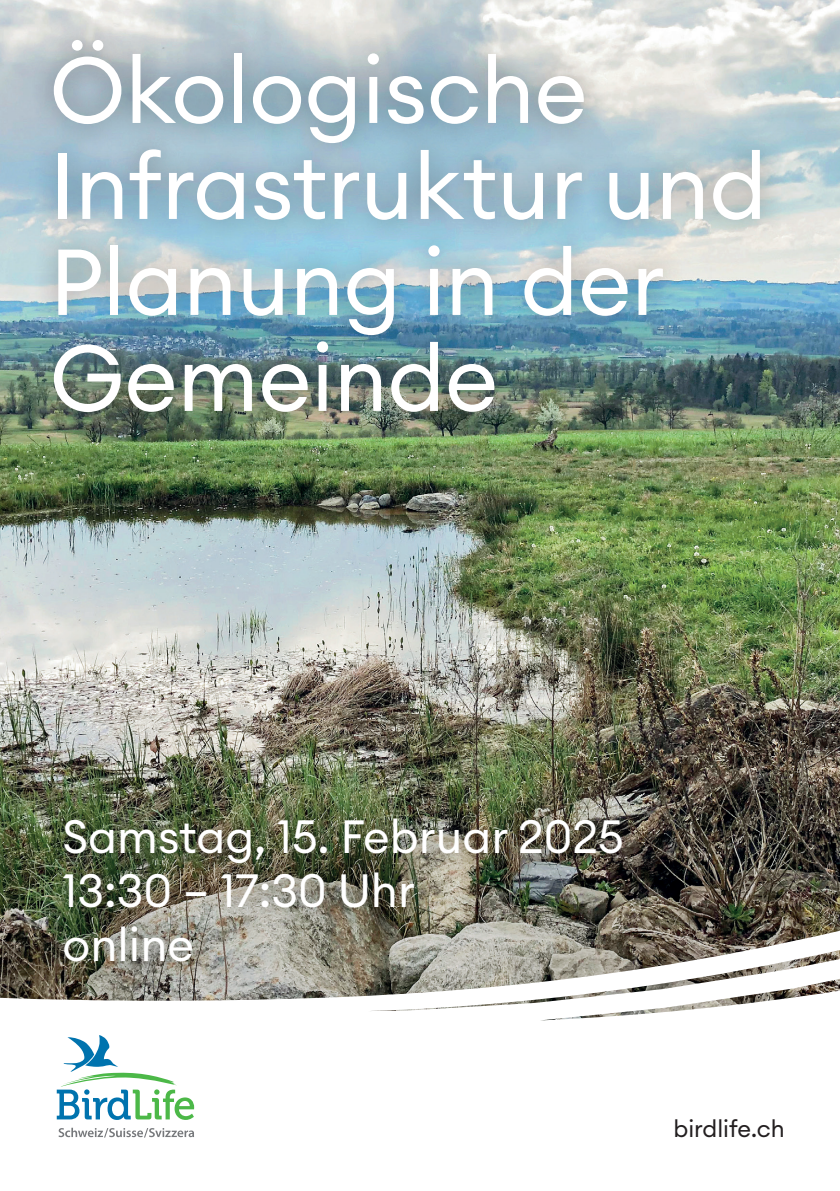
<style>
.page{position:relative;width:840px;height:1191px;background:#fff}
.page>*{position:absolute;margin:0;border:0;box-sizing:border-box;transform-origin:0 0}
.t1{font:92px/96px "Euclid Circular A";letter-spacing:-.005em;color:#fff}
.t2{font:46px/54px "Euclid Circular A";color:#fff}
.t3{font:23.6px "Euclid Circular A";color:#231f20}
</style>
<div class="page">
<img style="left:0;top:0;width:839px;height:1020px">
<div style="left:34px;top:789px;width:617px;height:202px;background:#231f20;opacity:.61"></div>
<div style="left:29px;top:16px;width:755px;height:420px;background:#231f20;opacity:.42"></div>
<svg style="left:57px;top:1035px;width:137px;height:85px"></svg>
<svg style="left:58px;top:1127px;width:136px;height:10px"></svg>
<p class="t1" style="left:50px;top:41px;width:718px">Ökologische<br>Infrastruktur und<br>Planung in der<br>Gemeinde</p>
<p class="t2" style="left:62px;top:809px;width:562px">Samstag, 15. Februar 2025<br>13:30 – 17:30 Uhr<br>online</p>
<p class="t3" style="left:673px;top:1113px;width:113px">birdlife.ch</p>
</div>
